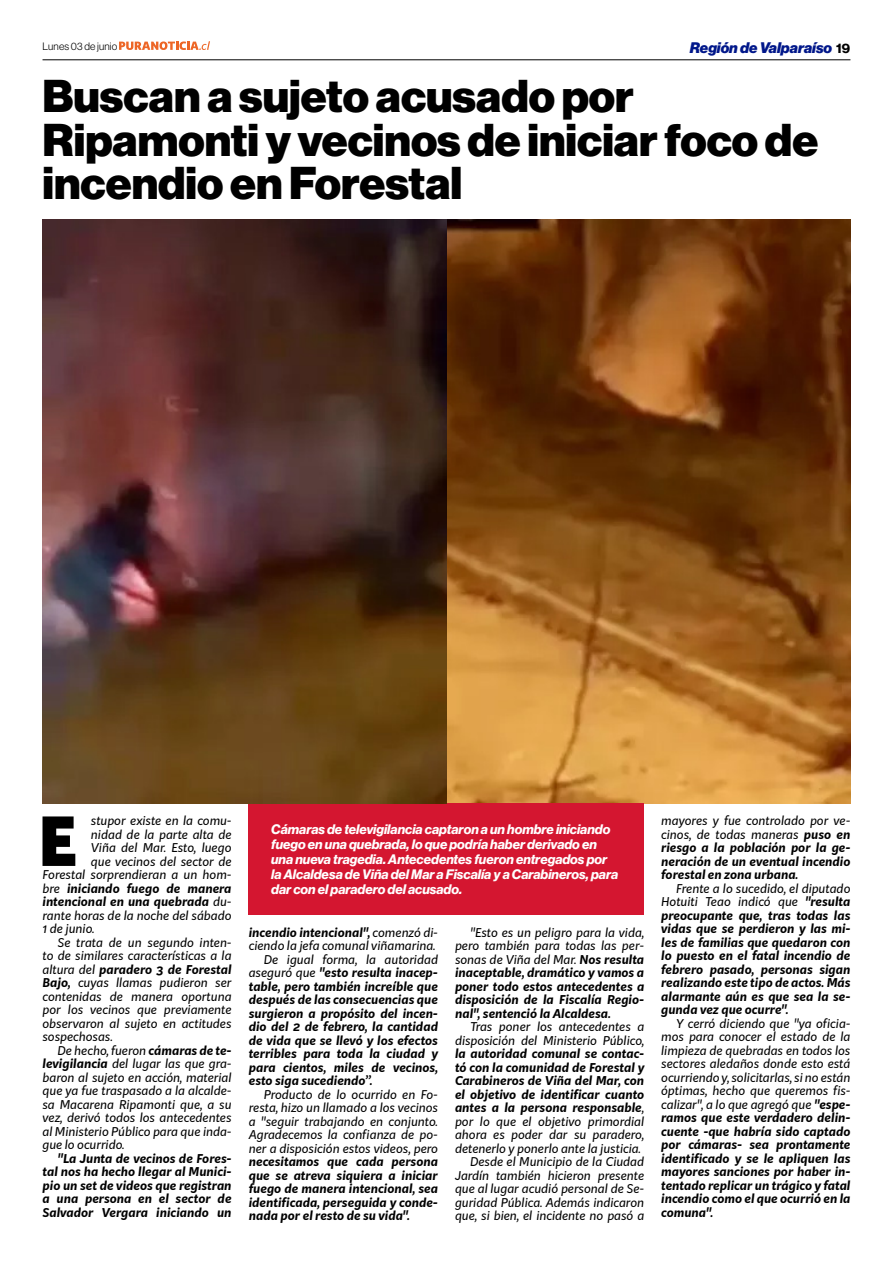
<style>
.page{position:relative;width:893px;height:1263px;background:#fff}
.page>*{position:absolute;margin:0;border:0;box-sizing:border-box;transform-origin:0 0}
.t1{font:900 66.3px "Kit Sans";color:#000}
.t2{font:45px/43.5px "N Haas Grotesk DS Pro 95 Blk";color:#000}
.t3{font:15px "N Haas Grotesk DS Pro 96 Blk It";color:#00178a}
.t4{font:13.5px/15px "N Haas Grotesk DS Pro 76 Bd It";color:#fff}
.t5{font:italic 700 12px/13.5px "Kit Sans";color:#000;text-align:justify}
.t6{font:italic 12px/13.5px "Kit Sans";color:#000;text-align:right}
.t7{font:10.5px "N Haas Grotesk DS Pro 45 Lt";letter-spacing:.015em;color:#000}
.s1{font-family:"N Haas Grotesk DS Pro 75 Bd";font-size:13.5px;color:#000}
.s2{font-weight:400}
.s3{font-weight:700}
</style>
<div class="page">
<hr style="left:43px;top:59px;width:807px;height:1px;background:#000">
<img style="left:446px;top:219px;width:404px;height:585px">
<div style="left:249px;top:804px;width:395px;height:111px;background:#d41630"></div>
<img style="left:43px;top:219px;width:403px;height:585px">
<svg style="left:119px;top:41px;width:91px;height:9px"></svg>
<p class="t3" style="left:690px;top:39px;width:162px">Región de Valparaíso <span class="s1">19</span></p>
<h2 class="t2" style="left:43px;top:75px;width:777px">Buscan a sujeto acusado por<br>Ripamonti y vecinos de iniciar foco de incendio en Forestal</h2>
<p class="t7" style="left:43px;top:40px;width:76px">Lunes 03 de junio</p>
<h1 class="t1" style="left:39px;top:781px;width:40px">E</h1>
<p class="t6" style="left:91px;top:813px;width:142px">stupor existe en la comu-</p>
<p class="t6" style="left:91px;top:827px;width:142px">nidad de la parte alta de</p>
<p class="t6" style="left:91px;top:840px;width:142px">Viña del Mar. Esto, luego</p>
<p class="t6" style="left:91px;top:854px;width:142px">que vecinos del sector de</p>
<p class="t6" style="left:43px;top:867px;width:191px">Forestal sorprendieran a un hom-</p>
<p class="t5" style="left:43px;top:881px;width:191px"><span class="s2">bre</span> iniciando fuego de manera</p>
<p class="t5" style="left:43px;top:894px;width:191px">intencional en una quebrada <span class="s2">du-</span></p>
<p class="t6" style="left:43px;top:908px;width:191px">rante horas de la noche del sábado</p>
<p class="t6" style="left:43px;top:921px;width:54px">1 de junio.</p>
<p class="t6" style="left:58px;top:935px;width:176px">Se trata de un segundo inten-</p>
<p class="t6" style="left:43px;top:948px;width:191px">to de similares características a la</p>
<p class="t5" style="left:43px;top:962px;width:191px"><span class="s2">altura del</span> paradero 3 de Forestal</p>
<p class="t6" style="left:43px;top:975px;width:191px"><span class="s3">Bajo,</span> cuyas llamas pudieron ser</p>
<p class="t6" style="left:43px;top:989px;width:191px">contenidas de manera oportuna</p>
<p class="t6" style="left:43px;top:1002px;width:191px">por los vecinos que previamente</p>
<p class="t6" style="left:43px;top:1016px;width:191px">observaron al sujeto en actitudes</p>
<p class="t6" style="left:43px;top:1029px;width:72px">sospechosas.</p>
<p class="t6" style="left:58px;top:1043px;width:176px">De hecho, fueron <span class="s3">cámaras de te-</span></p>
<p class="t6" style="left:43px;top:1056px;width:191px"><span class="s3">levigilancia</span> del lugar las que gra-</p>
<p class="t6" style="left:43px;top:1070px;width:191px">baron al sujeto en acción, material</p>
<p class="t6" style="left:43px;top:1083px;width:191px">que ya fue traspasado a la alcalde-</p>
<p class="t6" style="left:43px;top:1097px;width:191px">sa Macarena Ripamonti que, a su</p>
<p class="t6" style="left:43px;top:1110px;width:191px">vez, derivó todos los antecedentes</p>
<p class="t6" style="left:43px;top:1124px;width:191px">al Ministerio Público para que inda-</p>
<p class="t6" style="left:43px;top:1137px;width:84px">gue lo ocurrido.</p>
<p class="t5" style="left:43px;top:1151px;width:191px;text-indent:15px">"La Junta de vecinos de Fores&shy;tal nos ha hecho llegar al Munici&shy;pio un set de videos que registran a una persona en el sector de Salvador Vergara iniciando un</p>
<p class="t4" style="left:271px;top:822px;width:348px">Cámaras de televigilancia captaron a un hombre iniciando fuego en una quebrada, lo que podría haber derivado en una nueva tragedia. Antecedentes fueron entregados por la Alcaldesa de Viña del Mar a Fiscalía y a Carabineros, para dar con el paradero del acusado.</p>
<p class="t5" style="left:249px;top:924px;width:191px">incendio intencional", <span class="s2">comenzó di-</span></p>
<p class="t6" style="left:249px;top:938px;width:188px">ciendo la jefa comunal viñamarina.</p>
<p class="t6" style="left:264px;top:952px;width:176px">De igual forma, la autoridad</p>
<p class="t5" style="left:249px;top:965px;width:191px"><span class="s2">aseguró que</span> "esto resulta inacep-</p>
<p class="t5" style="left:249px;top:978px;width:191px">table, pero también increíble que</p>
<p class="t5" style="left:249px;top:992px;width:191px">después de las consecuencias que</p>
<p class="t5" style="left:249px;top:1005px;width:191px">surgieron a propósito del incen-</p>
<p class="t5" style="left:249px;top:1019px;width:191px">dio del 2 de febrero, la cantidad</p>
<p class="t5" style="left:249px;top:1032px;width:191px">de vida que se llevó y los efectos</p>
<p class="t5" style="left:249px;top:1046px;width:191px">terribles para toda la ciudad y</p>
<p class="t5" style="left:249px;top:1059px;width:191px">para cientos, miles de vecinos,</p>
<p class="t5" style="left:249px;top:1073px;width:125px">esto siga sucediendo”.</p>
<p class="t6" style="left:249px;top:1087px;width:191px;text-align:justify;text-indent:15px">Producto de lo ocurrido en Fo&shy;resta, hizo un llamado a los vecinos a "seguir trabajando en conjunto.<br>Agradecemos la confianza de po&shy;ner a disposición estos videos, pero</p>
<p class="t5" style="left:249px;top:1154px;width:191px">necesitamos que cada persona que se atreva siquiera a iniciar fuego de manera intencional, sea identificada, perseguida y conde&shy;nada por el resto de su vida".</p>
<p class="t5" style="left:455px;top:924px;width:191px;text-indent:15px"><span class="s2">"Esto es un peligro para la vida, pero también para todas las per&shy;sonas de Viña del Mar.</span> Nos resulta inaceptable, dramático y vamos a poner todo estos antecedentes a disposición de la Fiscalía Regio&shy;nal", sentenció la Alcaldesa.</p>
<p class="t6" style="left:455px;top:1019px;width:191px">Tras poner los antecedentes a disposición del Ministerio Público,</p>
<p class="t6" style="left:455px;top:1046px;width:191px"><span class="s3">la autoridad comunal se contac&shy;tó con la comunidad de Forestal y Carabineros de Viña del Mar, con el objetivo de identificar cuanto antes a la persona responsable</span>, por lo que el objetivo primordial ahora es poder dar su paradero, detenerlo y ponerlo ante la justicia.<br>Desde el Municipio de la Ciudad Jardín también hicieron presente que al lugar acudió personal de Se&shy;guridad Pública. Además indicaron que, si bien, el incidente no pasó a</p>
<p class="t5" style="left:661px;top:813px;width:191px"><span class="s2">mayores y fue controlado por ve&shy;cinos, de todas maneras</span> puso en riesgo a la población por la ge&shy;neración de un eventual incendio forestal en zona urbana.</p>
<p class="t5" style="left:661px;top:881px;width:191px;text-indent:15px"><span class="s2">Frente a lo sucedido, el diputado Hotuiti Teao indicó que</span> "resulta preocupante que, tras todas las vidas que se perdieron y las mi&shy;les de familias que quedaron con lo puesto en el fatal incendio de febrero pasado, personas sigan realizando este tipo de actos. Más alarmante aún es que sea la se&shy;gunda vez que ocurre".</p>
<p class="t5" style="left:661px;top:1016px;width:191px;text-indent:15px"><span class="s2">Y cerró diciendo que "ya oficia&shy;mos para conocer el estado de la limpieza de quebradas en todos los sectores aledaños donde esto está ocurriendo y, solicitarlas, si no están óptimas, hecho que queremos fis&shy;calizar", a lo que agregó que</span> "espe&shy;ramos que este verdadero delin&shy;cuente -que habría sido captado por cámaras- sea prontamente identificado y se le apliquen las mayores sanciones por haber in&shy;tentado replicar un trágico y fatal incendio como el que ocurrió en la comuna".</p>
</div>
